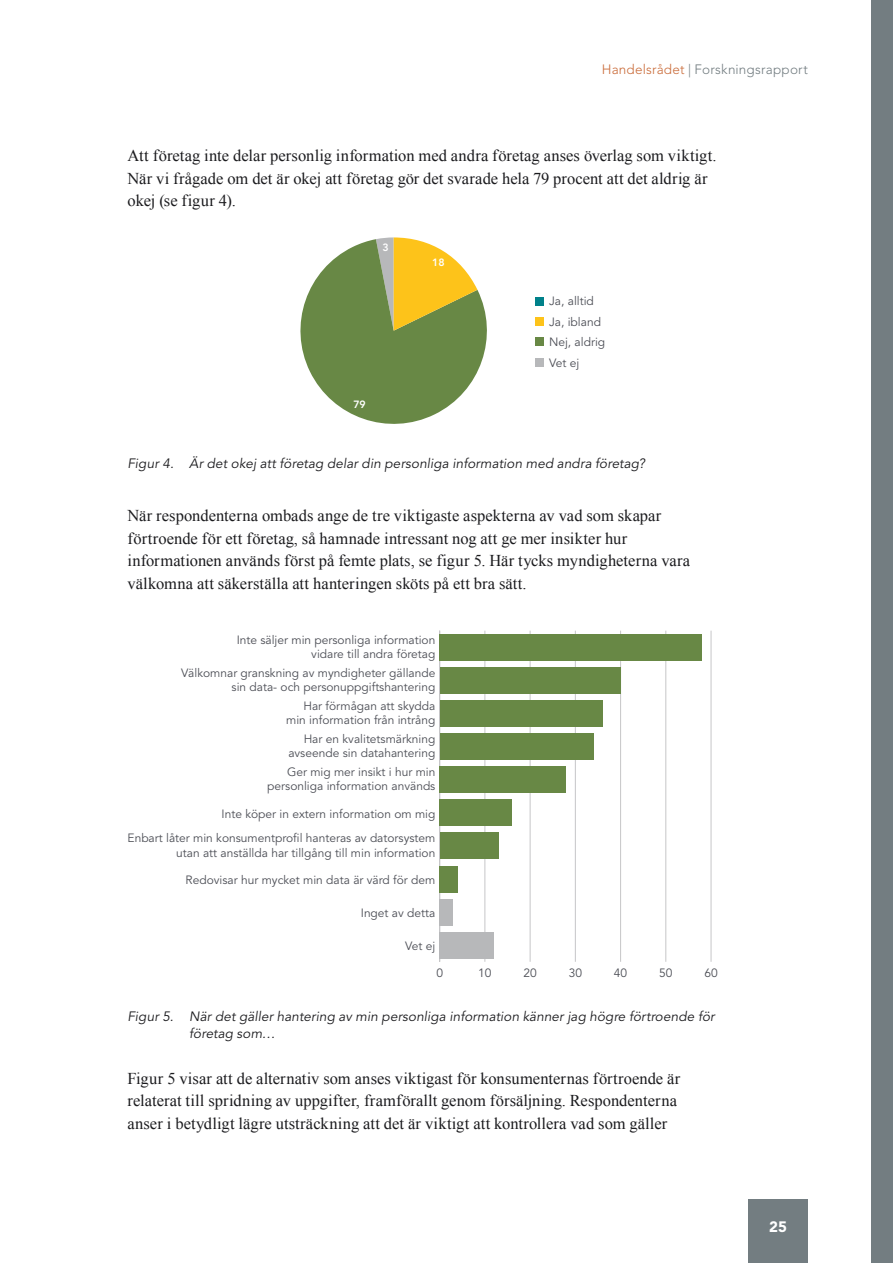
<style>
.page{position:relative;width:893px;height:1263px;background:#fff}
.page>*{position:absolute;margin:0;border:0;box-sizing:border-box;transform-origin:0 0}
.t1{font:16.5px/22.5px "Times New Roman";letter-spacing:.005em;color:#1b1b1e}
.t2{font:900 15px "Avenir LT Std";color:#fff}
.t3{font:italic 13.5px/16.5px "Avenir LT Std";letter-spacing:.005em;color:#1b1b1e}
.t4{font:300 13.5px "Avenir LT Std";letter-spacing:.015em;color:#737d81}
.t5{font:12px/14.4px "Avenir LT Std";color:#4c4e55;text-align:right}
.t6{font:800 10.5px "Avenir LT Std";color:#fff}
.s1{color:#ca6c3a}
</style>
<div class="page">
<div style="left:748px;top:1199px;width:60px;height:64px;background:#737d81"></div>
<div style="left:872px;top:0;width:21px;height:1263px;background:#737d81"></div>
<svg style="left:300px;top:237px;width:187px;height:187px"></svg>
<div style="left:536px;top:297px;width:8px;height:8px;background:#00818a"></div>
<div style="left:536px;top:317px;width:8px;height:9px;background:#fdc31a"></div>
<div style="left:536px;top:337px;width:8px;height:9px;background:#688845"></div>
<div style="left:536px;top:358px;width:8px;height:9px;background:#b7b8ba"></div>
<hr style="left:485px;top:631px;width:1px;height:331px;background:#c6c6c8">
<hr style="left:530px;top:631px;width:1px;height:331px;background:#c6c6c8">
<hr style="left:575px;top:631px;width:1px;height:331px;background:#c6c6c8">
<hr style="left:620px;top:631px;width:1px;height:331px;background:#c6c6c8">
<hr style="left:666px;top:631px;width:1px;height:331px;background:#c6c6c8">
<hr style="left:711px;top:631px;width:1px;height:331px;background:#c6c6c8">
<hr style="left:439px;top:631px;width:1px;height:331px;background:#c6c6c8">
<div style="left:440px;top:634px;width:262px;height:26px;background:#688845"></div>
<div style="left:440px;top:667px;width:181px;height:26px;background:#688845"></div>
<div style="left:440px;top:700px;width:162px;height:27px;background:#688845"></div>
<div style="left:440px;top:733px;width:153px;height:27px;background:#688845"></div>
<div style="left:440px;top:766px;width:126px;height:27px;background:#688845"></div>
<div style="left:440px;top:799px;width:72px;height:27px;background:#688845"></div>
<div style="left:440px;top:833px;width:58px;height:26px;background:#688845"></div>
<div style="left:440px;top:866px;width:18px;height:26px;background:#688845"></div>
<div style="left:440px;top:899px;width:13px;height:26px;background:#b7b8ba"></div>
<div style="left:440px;top:932px;width:54px;height:26px;background:#b7b8ba"></div>
<p class="t4" style="left:602px;top:61px;width:207px"><span class="s1">Handelsrådet</span> | Forskningsrapport</p>
<p class="t1" style="left:128px;top:144px;width:590px">Att företag inte delar personlig information med andra företag anses överlag som viktigt.<br>När vi frågade om det är okej att företag gör det svarade hela 79 procent att det aldrig är okej (se figur 4).</p>
<p class="t6" style="left:383px;top:241px;width:8px">3</p>
<p class="t6" style="left:432px;top:256px;width:14px">18</p>
<p class="t6" style="left:353px;top:398px;width:14px">79</p>
<p class="t5" style="left:549px;top:291px;width:58px;line-height:20.4px;text-align:left">Ja, alltid<br>Ja, ibland<br>Nej, aldrig<br>Vet ej</p>
<p class="t3" style="left:128px;top:455px;width:519px">Figur 4. Är det okej att företag delar din personliga information med andra företag?</p>
<p class="t1" style="left:128px;top:504px;width:564px">När respondenterna ombads ange de tre viktigaste aspekterna av vad som skapar förtroende för ett företag, så hamnade intressant nog att ge mer insikter hur informationen används först på femte plats, se figur 5. Här tycks myndigheterna vara välkomna att säkerställa att hanteringen sköts på ett bra sätt.</p>
<p class="t5" style="left:237px;top:633px;width:200px">Inte säljer min personliga information vidare till andra företag</p>
<p class="t5" style="left:181px;top:666px;width:256px">Välkomnar granskning av myndigheter gällande sin data- och personuppgiftshantering</p>
<p class="t5" style="left:286px;top:699px;width:151px">Har förmågan att skydda min information från intrång</p>
<p class="t5" style="left:288px;top:732px;width:149px">Har en kvalitetsmärkning avseende sin datahantering</p>
<p class="t5" style="left:267px;top:765px;width:170px">Ger mig mer insikt i hur min personliga information används</p>
<p class="t5" style="left:222px;top:807px;width:215px">Inte köper in extern information om mig</p>
<p class="t5" style="left:128px;top:831px;width:309px">Enbart låter min konsumentprofil hanteras av datorsystem utan att anställda har tillgång till min information</p>
<p class="t5" style="left:186px;top:873px;width:251px">Redovisar hur mycket min data är värd för dem</p>
<p class="t5" style="left:361px;top:906px;width:76px">Inget av detta</p>
<p class="t5" style="left:405px;top:939px;width:32px">Vet ej</p>
<p class="t5" style="left:436px;top:966px;width:8px">0</p>
<p class="t5" style="left:478px;top:966px;width:15px">10</p>
<p class="t5" style="left:523px;top:966px;width:15px">20</p>
<p class="t5" style="left:569px;top:966px;width:15px">30</p>
<p class="t5" style="left:614px;top:966px;width:15px">40</p>
<p class="t5" style="left:659px;top:966px;width:15px">50</p>
<p class="t5" style="left:704px;top:966px;width:15px">60</p>
<p class="t3" style="left:189px;top:1009px;width:527px;text-indent:-62px">Figur 5. När det gäller hantering av min personliga information känner jag högre förtroende för företag som…</p>
<p class="t1" style="left:128px;top:1067px;width:554px">Figur 5 visar att de alternativ som anses viktigast för konsumenternas förtroende är relaterat till spridning av uppgifter, framförallt genom försäljning. Respondenterna anser i betydligt lägre utsträckning att det är viktigt att kontrollera vad som gäller</p>
<p class="t2" style="left:769px;top:1217px;width:19px">25</p>
</div>
